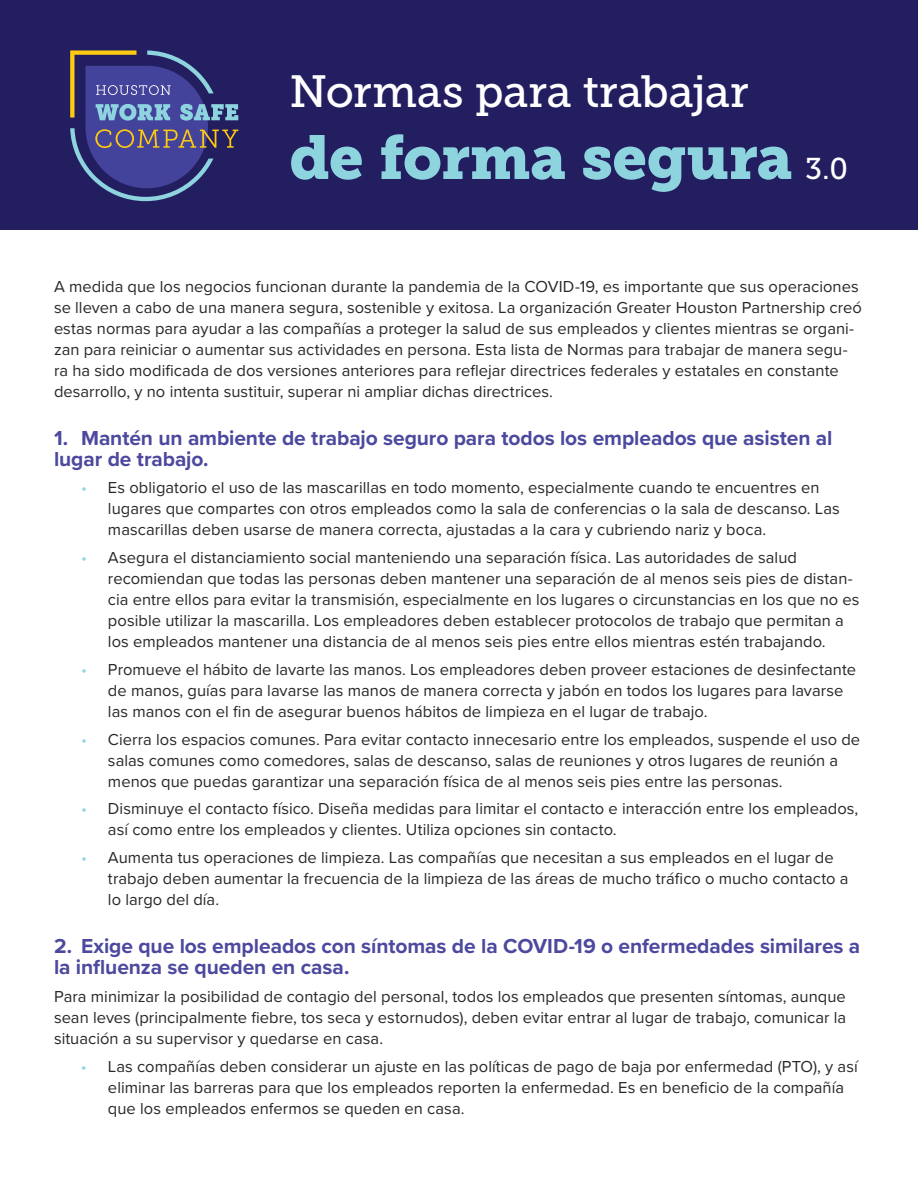
<style>
.page{position:relative;width:918px;height:1188px;background:#fff}
.page>*{position:absolute;margin:0;border:0;box-sizing:border-box;transform-origin:0 0}
.t1{font:61.5px "Museo Slab 900";letter-spacing:-.01em;color:#8dd4df}
.t2{font:45px "Museo Slab 500";letter-spacing:-.005em;color:#fff}
.t3{font:700 21px/21px "Proxima Nova";letter-spacing:-.005em;color:#4c499e}
.t4{font:16.5px/21px "Proxima Nova";letter-spacing:.005em;color:#292829}
.s1{font-family:"Museo Slab 500";font-size:30px;color:#fff}
.s2{color:#93d6e1}
</style>
<div class="page">
<div style="left:0;top:0;width:918px;height:230px;background:#231e60"></div>
<svg style="left:70px;top:50px;width:168px;height:151px"></svg>
<h2 class="t2" style="left:289px;top:66px;width:461px">Normas para trabajar</h2>
<h1 class="t1" style="left:289px;top:122px;width:560px">de forma segura <span class="s1">3.0</span></h1>
<p class="t4" style="left:54px;top:275px;width:809px">A medida que los negocios funcionan durante la pandemia de la COVID-19, es importante que sus operaciones se lleven a cabo de una manera segura, sostenible y exitosa. La organización Greater Houston Partnership creó estas normas para ayudar a las compañías a proteger la salud de sus empleados y clientes mientras se organi&shy;zan para reiniciar o aumentar sus actividades en persona. Esta lista de Normas para trabajar de manera segu&shy;ra ha sido modificada de dos versiones anteriores para reflejar directrices federales y estatales en constante desarrollo, y no intenta sustituir, superar ni ampliar dichas directrices.</p>
<p class="t3" style="left:54px;top:427px;width:780px">1. Mantén un ambiente de trabajo seguro para todos los empleados que asisten al lugar de trabajo.</p>
<p class="t4" style="left:108px;top:477px;width:733px;text-indent:-27px"><span class="s2">•</span> Es obligatorio el uso de las mascarillas en todo momento, especialmente cuando te encuentres en lugares que compartes con otros empleados como la sala de conferencias o la sala de descanso. Las mascarillas deben usarse de manera correcta, ajustadas a la cara y cubriendo nariz y boca.</p>
<p class="t4" style="left:108px;top:546px;width:753px;text-indent:-27px"><span class="s2">•</span> Asegura el distanciamiento social manteniendo una separación física. Las autoridades de salud recomiendan que todas las personas deben mantener una separación de al menos seis pies de distan&shy;cia entre ellos para evitar la transmisión, especialmente en los lugares o circunstancias en los que no es posible utilizar la mascarilla. Los empleadores deben establecer protocolos de trabajo que permitan a los empleados mantener una distancia de al menos seis pies entre ellos mientras estén trabajando.</p>
<p class="t4" style="left:108px;top:658px;width:750px;text-indent:-27px"><span class="s2">•</span> Promueve el hábito de lavarte las manos. Los empleadores deben proveer estaciones de desinfectante de manos, guías para lavarse las manos de manera correcta y jabón en todos los lugares para lavarse las manos con el fin de asegurar buenos hábitos de limpieza en el lugar de trabajo.</p>
<p class="t4" style="left:108px;top:728px;width:754px;text-indent:-27px"><span class="s2">•</span> Cierra los espacios comunes. Para evitar contacto innecesario entre los empleados, suspende el uso de salas comunes como comedores, salas de descanso, salas de reuniones y otros lugares de reunión a menos que puedas garantizar una separación física de al menos seis pies entre las personas.</p>
<p class="t4" style="left:108px;top:798px;width:752px;text-indent:-27px"><span class="s2">•</span> Disminuye el contacto físico. Diseña medidas para limitar el contacto e interacción entre los empleados, así como entre los empleados y clientes. Utiliza opciones sin contacto.</p>
<p class="t4" style="left:108px;top:847px;width:742px;text-indent:-27px"><span class="s2">•</span> Aumenta tus operaciones de limpieza. Las compañías que necesitan a sus empleados en el lugar de trabajo deben aumentar la frecuencia de la limpieza de las áreas de mucho tráfico o mucho contacto a lo largo del día.</p>
<p class="t3" style="left:54px;top:935px;width:808px">2. Exige que los empleados con síntomas de la COVID-19 o enfermedades similares a la influenza se queden en casa.</p>
<p class="t4" style="left:54px;top:985px;width:794px;text-align:justify">Para minimizar la posibilidad de contagio del personal, todos los empleados que presenten síntomas, aunque sean leves (principalmente fiebre, tos seca y estornudos), deben evitar entrar al lugar de trabajo, comunicar la situación a su supervisor y quedarse en casa.</p>
<p class="t4" style="left:108px;top:1055px;width:751px;text-indent:-27px"><span class="s2">•</span> Las compañías deben considerar un ajuste en las políticas de pago de baja por enfermedad (PTO), y así eliminar las barreras para que los empleados reporten la enfermedad. Es en beneficio de la compañía que los empleados enfermos se queden en casa.</p>
</div>
